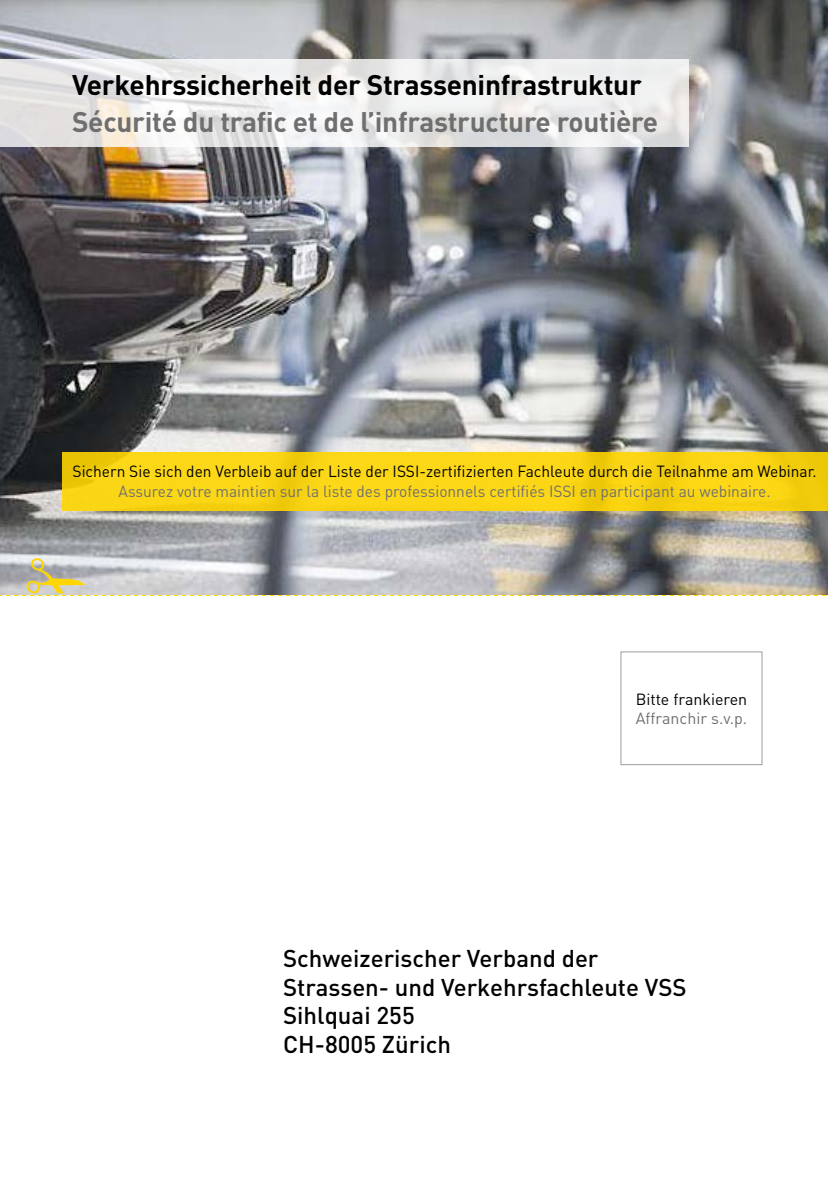
<style>
.page{position:relative;width:828px;height:1191px;background:#fff}
.page>*{position:absolute;margin:0;border:0;box-sizing:border-box;transform-origin:0 0}
.t1{font:700 28px "DINOT";letter-spacing:-.01em;color:#706f6f}
.t2{font:700 28px "DINOT";letter-spacing:-.01em;color:#000}
.t3{font:500 24px/28.8px "DINOT";color:#000}
.t4{font:16px "DINOT";color:#000}
.t5{font:16px "DINOT";color:#706f6f}
.t6{font:16px "DINOT";color:#706f6f}
.t7{font:16px "DINOT";color:#000}
</style>
<div class="page">
<img style="left:0;top:0;width:828px;height:594px">
<div style="left:620px;top:651px;width:142px;height:114px;border:1px solid #9d9d9c"></div>
<div style="left:62px;top:452px;width:766px;height:59px;background:linear-gradient(to right,#fad515,#f8d211)"></div>
<svg style="left:0;top:59px;width:688px;height:87px"></svg>
<svg style="left:0;top:558px;width:826px;height:38px;background:#b7b5af"></svg>
<h1 class="t2" style="left:72px;top:66px;width:571px">Verkehrssicherheit der Strasseninfrastruktur</h1>
<h1 class="t1" style="left:72px;top:103px;width:588px">Sécurité du trafic et de l’infrastructure routière</h1>
<p class="t4" style="left:73px;top:460px;width:745px">Sichern Sie sich den Verbleib auf der Liste der ISSI-zertifizierten Fachleute durch die Teilnahme am Webinar.</p>
<p class="t5" style="left:119px;top:480px;width:653px">Assurez votre maintien sur la liste des professionnels certifiés ISSI en participant au webinaire.</p>
<p class="t7" style="left:635px;top:689px;width:113px">Bitte frankieren</p>
<p class="t6" style="left:636px;top:708px;width:113px">Affranchir s.v.p.</p>
<h2 class="t3" style="left:283px;top:942px;width:405px">Schweizerischer Verband der<br>Strassen- und Verkehrsfachleute VSS<br>Sihlquai 255<br>CH-8005 Zürich</h2>
</div>
